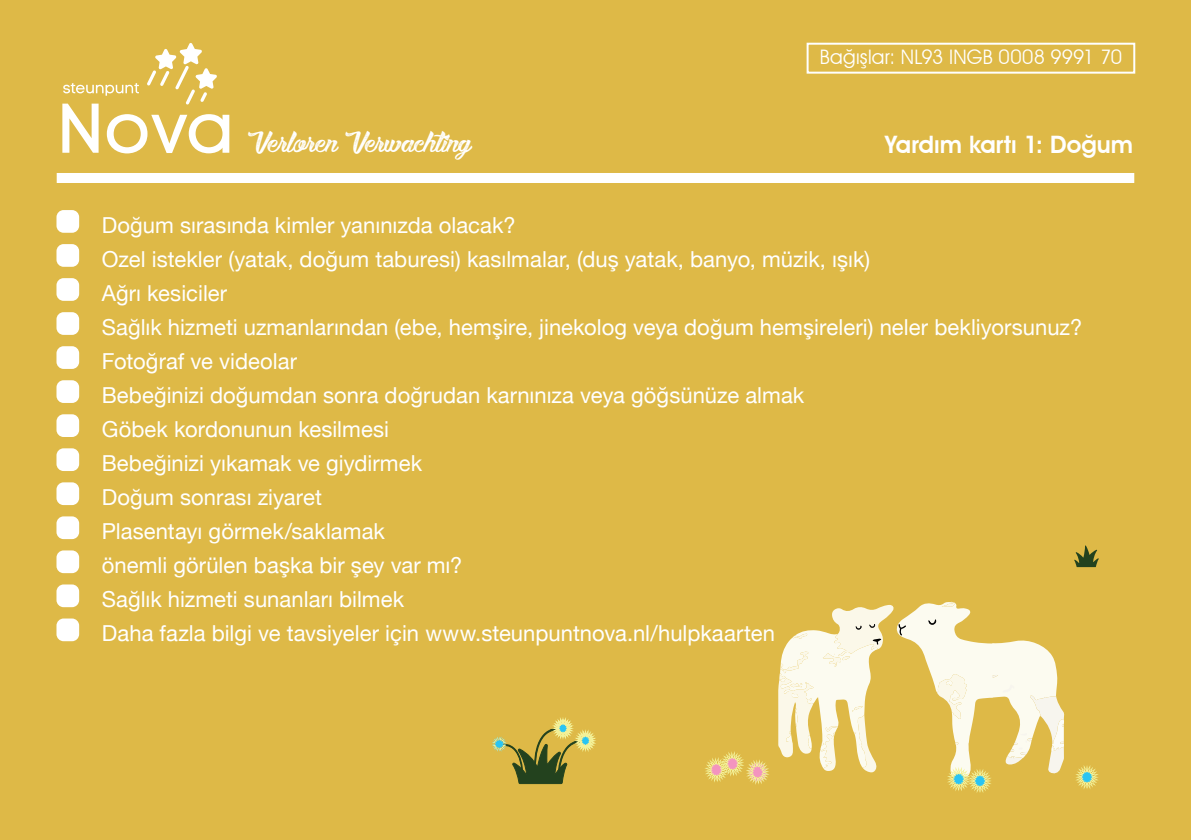
<style>
.page{position:relative;width:1191px;height:840px;background:#fff}
.page>*{position:absolute;margin:0;border:0;box-sizing:border-box;transform-origin:0 0}
.t1{font:40px "Boulevard Saint Denis";color:#fff}
.t2{font:600 24px "Avant Garde IT Cby BT";color:#fff}
.t3{font:22px/34px "Helvetica Neue";color:#fff}
.t4{font:20px "Avant Garde IT Cby BT";letter-spacing:.01em;color:#fff}
</style>
<div class="page">
<div style="left:0;top:0;width:1191px;height:839px;background:#deb947"></div>
<svg style="left:62px;top:104px;width:37px;height:49px"></svg>
<svg style="left:107px;top:114px;width:122px;height:39px"></svg>
<svg style="left:147px;top:43px;width:70px;height:62px"></svg>
<svg style="left:63px;top:83px;width:76px;height:13px"></svg>
<div style="left:57px;top:173px;width:1077px;height:10px;background:#fff"></div>
<svg style="left:705px;top:751px;width:64px;height:33px"></svg>
<svg style="left:778px;top:601px;width:286px;height:191px"></svg>
<svg style="left:1076px;top:765px;width:22px;height:24px"></svg>
<svg style="left:492px;top:717px;width:104px;height:66px"></svg>
<svg style="left:1074px;top:545px;width:25px;height:21px"></svg>
<div style="left:56px;top:210px;width:23px;height:23px;background:#fff;border-radius:7px"></div>
<div style="left:56px;top:244px;width:23px;height:23px;background:#fff;border-radius:7px"></div>
<div style="left:56px;top:278px;width:23px;height:23px;background:#fff;border-radius:7px"></div>
<div style="left:56px;top:312px;width:23px;height:23px;background:#fff;border-radius:7px"></div>
<div style="left:56px;top:346px;width:23px;height:23px;background:#fff;border-radius:7px"></div>
<div style="left:56px;top:380px;width:23px;height:23px;background:#fff;border-radius:7px"></div>
<div style="left:56px;top:414px;width:23px;height:23px;background:#fff;border-radius:7px"></div>
<div style="left:56px;top:448px;width:23px;height:23px;background:#fff;border-radius:7px"></div>
<div style="left:56px;top:482px;width:23px;height:23px;background:#fff;border-radius:7px"></div>
<div style="left:56px;top:516px;width:23px;height:23px;background:#fff;border-radius:7px"></div>
<div style="left:56px;top:550px;width:23px;height:23px;background:#fff;border-radius:7px"></div>
<div style="left:56px;top:584px;width:23px;height:23px;background:#fff;border-radius:7px"></div>
<div style="left:56px;top:618px;width:23px;height:23px;background:#fff;border-radius:7px"></div>
<div style="left:806px;top:43px;width:329px;height:31px;border:2px solid #fff"></div>
<h1 class="t1" style="left:249px;top:124px;width:224px">Verloren Verwachting</h1>
<p class="t4" style="left:820px;top:44px;width:303px">Bağışlar: NL93 INGB 0008 9991 70</p>
<p class="t2" style="left:885px;top:130px;width:249px">Yardım kartı 1: Doğum</p>
<p class="t3" style="left:102px;top:209px;width:982px">Doğum sırasında kimler yanınızda olacak?<br>Ozel istekler (yatak, doğum taburesi) kasılmalar, (duş yatak, banyo, müzik, ışık)<br>Ağrı kesiciler<br>Sağlık hizmeti uzmanlarından (ebe, hemşire, jinekolog veya doğum hemşireleri) neler bekliyorsunuz?<br>Fotoğraf ve videolar<br>Bebeğinizi doğumdan sonra doğrudan karnınıza veya göğsünüze almak<br>Göbek kordonunun kesilmesi<br>Bebeğinizi yıkamak ve giydirmek<br>Doğum sonrası ziyaret<br>Plasentayı görmek/saklamak<br>önemli görülen başka bir şey var mı?<br>Sağlık hizmeti sunanları bilmek<br>Daha fazla bilgi ve tavsiyeler için www.steunpuntnova.nl/hulpkaarten</p>
</div>
